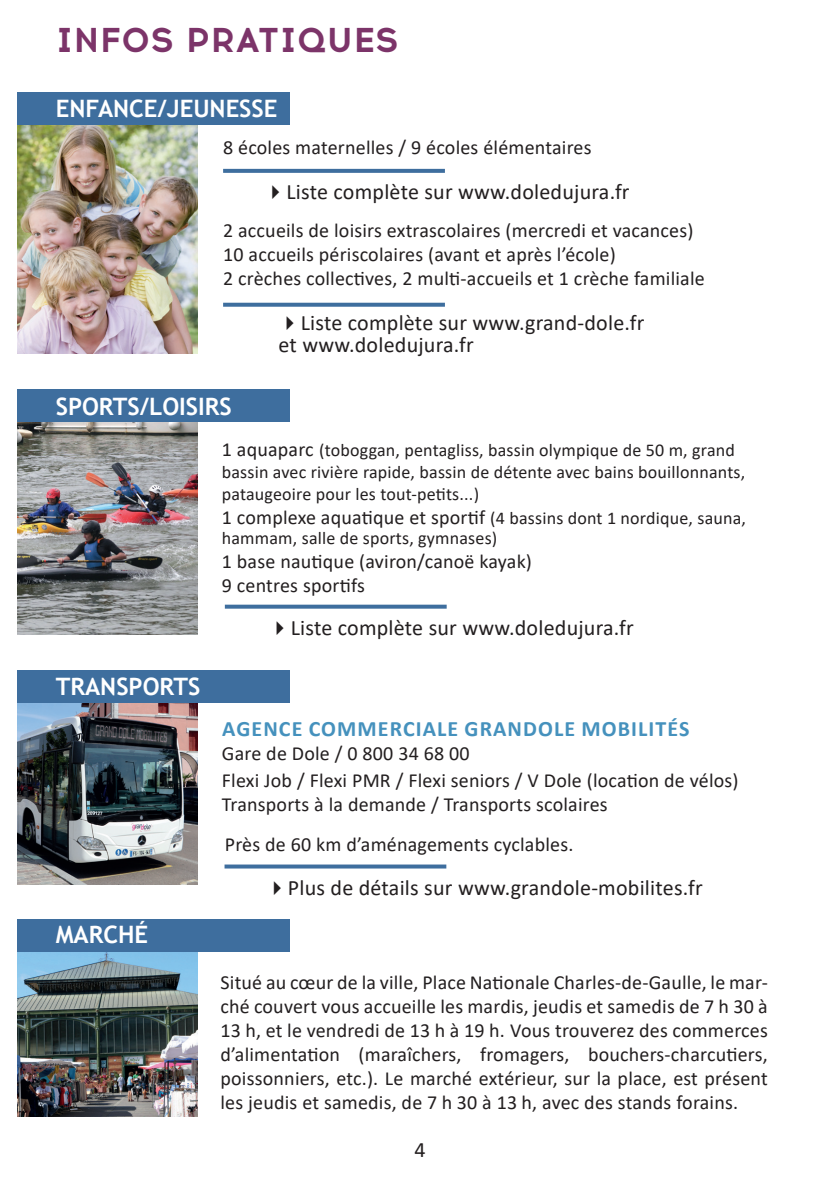
<style>
.page{position:relative;width:840px;height:1191px;background:#fff}
.page>*{position:absolute;margin:0;border:0;box-sizing:border-box;transform-origin:0 0}
.t1{font:700 34.4px "Acrom";letter-spacing:.01em;color:#7c3469}
.t2{font:700 24px "Trebuchet MS";color:#fff}
.t3{font:22px/22px "Calibri";letter-spacing:.01em;color:#231f20}
.t4{font:700 22px "Calibri";letter-spacing:.05em;color:#4591bd}
.t5{font:20px/24px "Calibri";letter-spacing:.01em;color:#231f20}
.t6{font:18px/22px "Calibri";letter-spacing:.01em;color:#231f20}
.s1{font-size:20px}
</style>
<div class="page">
<img style="left:17px;top:702px;width:180px;height:182px">
<img style="left:17px;top:422px;width:180px;height:212px">
<img style="left:17px;top:124px;width:180px;height:229px">
<div style="left:17px;top:92px;width:272px;height:32px;background:#3e6e9e"></div>
<svg style="left:223px;top:169px;width:221px;height:4px"></svg>
<svg style="left:223px;top:303px;width:221px;height:4px"></svg>
<div style="left:17px;top:390px;width:272px;height:32px;background:#3e6e9e"></div>
<svg style="left:225px;top:604px;width:221px;height:4px"></svg>
<div style="left:17px;top:670px;width:272px;height:32px;background:#3e6e9e"></div>
<svg style="left:224px;top:864px;width:222px;height:4px"></svg>
<img style="left:17px;top:952px;width:180px;height:164px">
<div style="left:17px;top:920px;width:272px;height:32px;background:#3e6e9e"></div>
<h1 class="t1" style="left:56px;top:16px;width:344px">INFOS PRATIQUES</h1>
<p class="t2" style="left:56px;top:94px;width:223px">ENFANCE/JEUNESSE</p>
<p class="t5" style="left:223px;top:135px;width:370px">8 écoles maternelles / 9 écoles élémentaires</p>
<p class="t3" style="left:264px;top:180px;width:366px">✔Liste complète sur www.doledujura.fr</p>
<p class="t5" style="left:223px;top:218px;width:483px">2 accueils de loisirs extrascolaires (mercredi et vacances)<br>10 accueils périscolaires (avant et après l’école)<br>2 crèches collectives, 2 multi-accueils et 1 crèche familiale</p>
<p class="t3" style="left:278px;top:311px;width:367px">✔Liste complète sur www.grand-dole.fr et www.doledujura.fr</p>
<p class="t2" style="left:56px;top:391px;width:177px">SPORTS/LOISIRS</p>
<p class="t6" style="left:222px;top:438px;width:524px"><span class="s1">1 aquaparc</span> (toboggan, pentagliss, bassin olympique de 50 m, grand bassin avec rivière rapide, bassin de détente avec bains bouillonnants, pataugeoire pour les tout-petits...)</p>
<p class="t6" style="left:222px;top:507px;width:525px;line-height:20px"><span class="s1">1 complexe aquatique et sportif</span> (4 bassins dont 1 nordique, sauna, hammam, salle de sports, gymnases)</p>
<p class="t5" style="left:222px;top:549px;width:311px">1 base nautique (aviron/canoë kayak)<br>9 centres sportifs</p>
<p class="t3" style="left:268px;top:615px;width:366px">✔Liste complète sur www.doledujura.fr</p>
<p class="t2" style="left:56px;top:671px;width:146px">TRANSPORTS</p>
<p class="t4" style="left:222px;top:713px;width:468px">AGENCE COMMERCIALE GRANDOLE MOBILITÉS</p>
<p class="t5" style="left:222px;top:739px;width:518px;line-height:26.6px">Gare de Dole / 0 800 34 68 00<br>Flexi Job / Flexi PMR / Flexi seniors / V Dole (location de vélos)</p>
<p class="t5" style="left:222px;top:791px;width:387px">Transports à la demande / Transports scolaires</p>
<p class="t5" style="left:225px;top:831px;width:350px">Près de 60 km d’aménagements cyclables.</p>
<p class="t2" style="left:56px;top:920px;width:94px">MARCHÉ</p>
<p class="t3" style="left:265px;top:876px;width:438px">✔Plus de détails sur www.grandole-mobilites.fr</p>
<p class="t5" style="left:220px;top:970px;width:548px;text-align:justify">Situé au cœur de la ville, Place Nationale Charles-de-Gaulle, le mar&shy;ché couvert vous accueille les mardis, jeudis et samedis de 7 h 30 à 13 h, et le vendredi de 13 h à 19 h. Vous trouverez des commerces d’alimentation (maraîchers, fromagers, bouchers-charcutiers, poissonniers, etc.). Le marché extérieur, sur la place, est présent les jeudis et samedis, de 7 h 30 à 13 h, avec des stands forains.</p>
<p class="t3" style="left:414px;top:1138px;width:13px">4</p>
</div>
